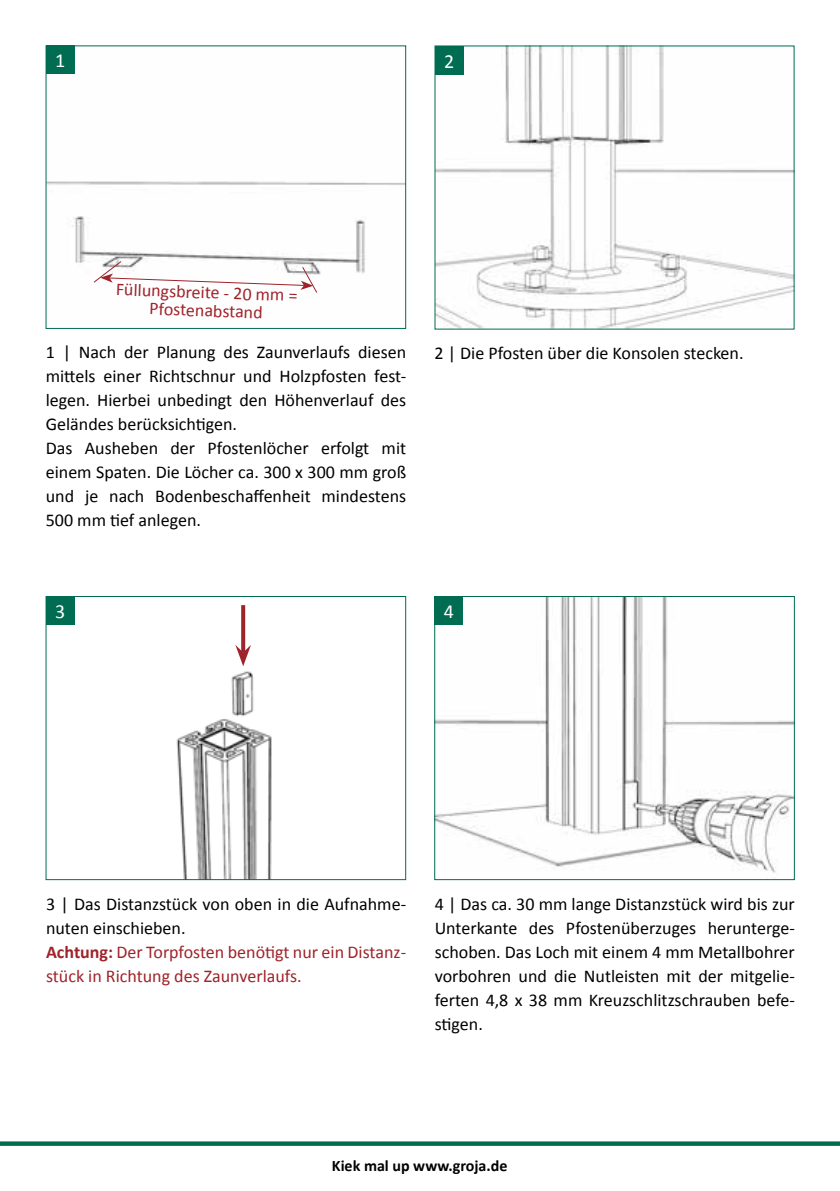
<style>
.page{position:relative;width:840px;height:1191px;background:#fff}
.page>*{position:absolute;margin:0;border:0;box-sizing:border-box;transform-origin:0 0}
.t1{font:20px "Calibri";color:#fff}
.t2{font:18px/24px "Calibri";color:#000}
.t3{font:18px/24px "Calibri";color:#9f232a;text-align:center}
.t4{font:700 16px "Calibri";color:#000}
.s1{color:#000}
.s2{font-weight:700}
</style>
<div class="page">
<svg style="left:0;top:1141px;width:839px;height:4px;background:#1b7b64"></svg>
<img style="left:436px;top:47px;width:356px;height:280px">
<img style="left:47px;top:47px;width:357px;height:228px">
<div style="left:45px;top:45px;width:361px;height:284px;border:1px solid #006c52"></div>
<div style="left:46px;top:45px;width:28px;height:29px;background:#006c52"></div>
<div style="left:435px;top:46px;width:28px;height:28px;background:#006c52"></div>
<svg style="left:92px;top:260px;width:226px;height:33px"></svg>
<img style="left:74px;top:598px;width:198px;height:280px">
<div style="left:45px;top:596px;width:361px;height:284px;border:1px solid #006c52"></div>
<div style="left:46px;top:596px;width:28px;height:29px;background:#006c52"></div>
<svg style="left:241px;top:605px;width:4px;height:40px"></svg>
<svg style="left:235px;top:645px;width:16px;height:21px"></svg>
<img style="left:436px;top:598px;width:356px;height:275px">
<div style="left:434px;top:596px;width:360px;height:284px;border:1px solid #006c52"></div>
<div style="left:434px;top:596px;width:29px;height:29px;background:#006c52"></div>
<p class="t1" style="left:55px;top:48px;width:12px">1</p>
<p class="t1" style="left:444px;top:48px;width:12px">2</p>
<p class="t3" style="left:116px;top:280px;width:183px;line-height:18px;rotate:2deg">Füllungsbreite - 20 mm =<br>Pfostenabstand</p>
<p class="t2" style="left:46px;top:340px;width:361px">1 | Nach der Planung des Zaunverlaufs diesen mittels einer Richtschnur und Holzpfosten fest&shy;legen. Hierbei unbedingt den Höhenverlauf des Geländes berücksichtigen.<br>Das Ausheben der Pfostenlöcher erfolgt mit einem Spaten. Die Löcher ca. 300 x 300 mm groß und je nach Bodenbeschaffenheit mindestens 500 mm tief anlegen.</p>
<p class="t2" style="left:434px;top:341px;width:310px">2 | Die Pfosten über die Konsolen stecken.</p>
<p class="t1" style="left:55px;top:599px;width:12px">3</p>
<p class="t1" style="left:443px;top:599px;width:12px">4</p>
<p class="t3" style="left:46px;top:891px;width:361px;text-align:left"><span class="s1">3 | Das Distanzstück von oben in die Aufnahme&shy;nuten einschieben.<br></span><span class="s2">Achtung:</span> Der Torpfosten benötigt nur ein Distanz&shy;stück in Richtung des Zaunverlaufs.</p>
<p class="t2" style="left:434px;top:891px;width:361px;text-align:justify">4 | Das ca. 30 mm lange Distanzstück wird bis zur Unterkante des Pfostenüberzuges herunterge&shy;schoben. Das Loch mit einem 4 mm Metallbohrer vorbohren und die Nutleisten mit der mitgelie&shy;ferten 4,8 x 38 mm Kreuzschlitzschrauben befe&shy;stigen.</p>
<p class="t4" style="left:332px;top:1155px;width:177px">Kiek mal up www.groja.de</p>
</div>
